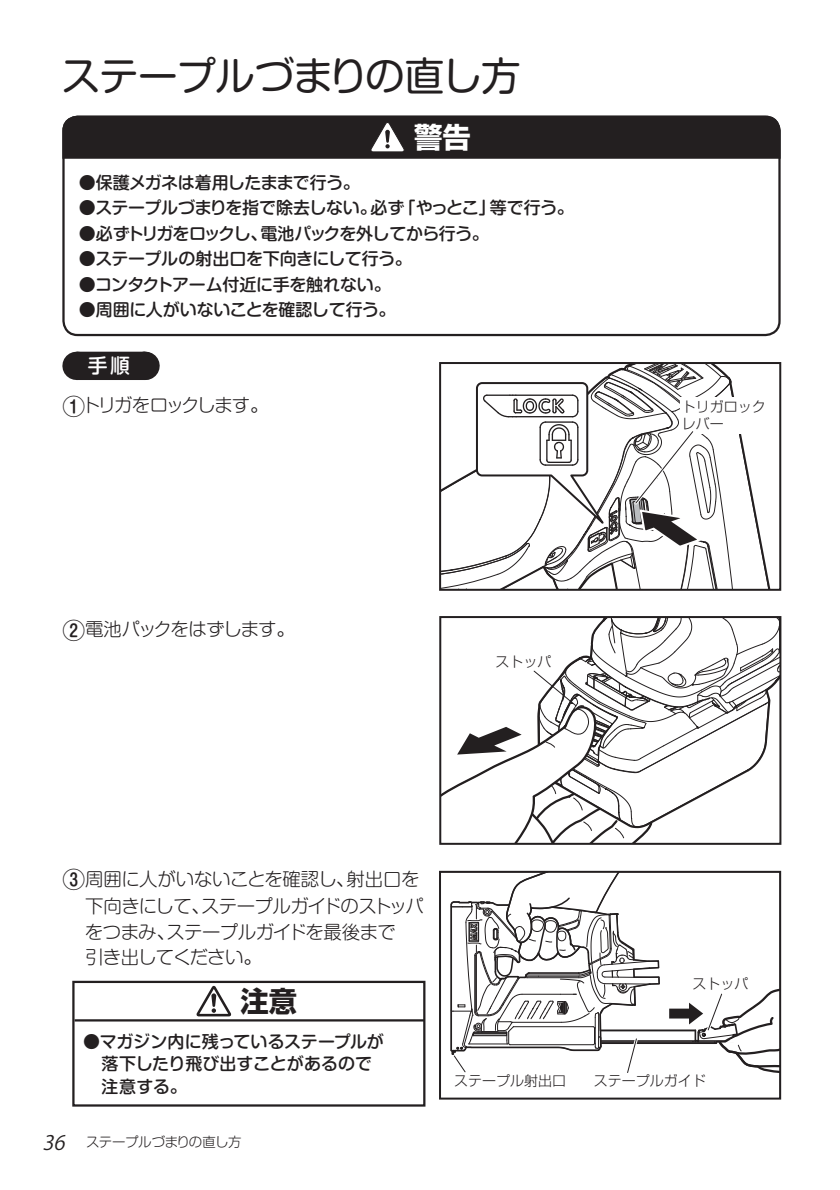
<style>
.page{position:relative;width:840px;height:1190px;background:#fff}
.page>*{position:absolute;margin:0;border:0;box-sizing:border-box;transform-origin:0 0}
.t1{font:39.6px "Shin M Go Pro Regular 90 msp RKSJ H";letter-spacing:-.03em;color:#231f20}
.t2{font:28.4px "Shin Go Pro Bold 90 msp RKSJ H";color:#fff}
.t3{font:28.4px "Shin Go Pro Bold 90 msp RKSJ H";color:#231f20}
.t4{font:19.8px "Shin M Go Pro Medium 90 msp RKSJ H";color:#fff}
.t5{font:18.4px/27.6px "Shin M Go Pro Light 90 msp RKSJ H";letter-spacing:-.04em;color:#231f20;text-align:right}
.t6{font:18.4px "Shin M Go Pro Light 90 msp RKSJ H";letter-spacing:-.06em;color:#231f20}
.t7{font:18.4px "Shin M Go Pro Light 90 msp RKSJ H";letter-spacing:-.12em;color:#231f20}
.t8{font:17px/22.6px "Shin M Go Pro Medium 90 msp RKSJ H";letter-spacing:-.02em;color:#231f20}
.t9{font:17px "Shin M Go Pro Medium 90 msp RKSJ H";letter-spacing:-.045em;color:#231f20}
.t10{font:14px/16.8px "Shin Go Pro Light 90 msp RKSJ H";color:#231f20}
.t11{font:13.4px "Shin M Go Pro Light 90 msp RKSJ H";letter-spacing:-.04em;color:#231f20}
.s1{font-family:"Shin M Go Pro Medium 90 msp RKSJ H";font-size:22.6px}
.s2{font-family:"Koz Go Pro Regular 90 msp RKSJ H";font-style:italic;font-size:19.8px}
</style>
<div class="page">
<svg style="left:145px;top:352px;width:1px;height:28px"></svg>
<div style="left:77px;top:352px;width:68px;height:28px;background:#231f20"></div>
<svg style="left:62px;top:115px;width:719px;height:45px;background:#2f2b2c"></svg>
<svg style="left:440px;top:363px;width:340px;height:228px"></svg>
<svg style="left:440px;top:616px;width:341px;height:461px"></svg>
<hr style="left:75px;top:1019px;width:350px;height:3px;background:#231f20">
<svg style="left:196px;top:986px;width:35px;height:30px"></svg>
<div style="left:72px;top:981px;width:353px;height:126px;border:2px solid #231f20"></div>
<h1 class="t1" style="left:61px;top:61px;width:461px">ステープルづまりの直し方</h1>
<h2 class="t2" style="left:414px;top:127px;width:58px">警告</h2>
<p class="t8" style="left:79px;top:173px;width:282px">●保護メガネは着用したままで行う。</p>
<p class="t8" style="left:79px;top:199px;width:496px">●ステープルづまりを指で除去しない。必ず「やっとこ」等で行う。</p>
<p class="t9" style="left:79px;top:227px;width:411px">●必ずトリガをロックし、電池パックを外してから行う。</p>
<p class="t8" style="left:79px;top:250px;width:334px">●ステープルの射出口を下向きにして行う。</p>
<p class="t8" style="left:79px;top:275px;width:314px">●コンタクトアーム付近に手を触れない。</p>
<p class="t8" style="left:79px;top:301px;width:318px">●周囲に人がいないことを確認して行う。</p>
<p class="t4" style="left:88px;top:358px;width:44px">手順</p>
<p class="t7" style="left:62px;top:398px;width:208px"><span class="s1">①</span>トリガをロックします。</p>
<p class="t6" style="left:62px;top:622px;width:234px"><span class="s1">②</span>電池パックをはずします。</p>
<p class="t10" style="left:496px;top:655px;width:57px">ストッパ</p>
<p class="t10" style="left:682px;top:400px;width:85px">トリガロックレバー</p>
<p class="t5" style="left:62px;top:867px;width:363px"><span class="s1">③</span>周囲に人がいないことを確認し、射出口を下向きにして、ステープルガイドのストッパ</p>
<p class="t5" style="left:85px;top:922px;width:313px;line-height:25.6px;text-align:left">をつまみ、ステープルガイドを最後まで引き出してください。</p>
<h2 class="t3" style="left:241px;top:991px;width:58px">注意</h2>
<p class="t8" style="left:101px;top:1032px;width:284px;text-indent:-18px">●マガジン内に残っているステープルが落下したり飛び出すことがあるので注意する。</p>
<p class="t11" style="left:43px;top:1137px;width:201px"><span class="s2">36</span> ステープルづまりの直し方</p>
<p class="t10" style="left:692px;top:977px;width:57px">ストッパ</p>
<p class="t10" style="left:454px;top:1074px;width:113px">ステープル射出口</p>
<p class="t10" style="left:594px;top:1074px;width:113px">ステープルガイド</p>
</div>
